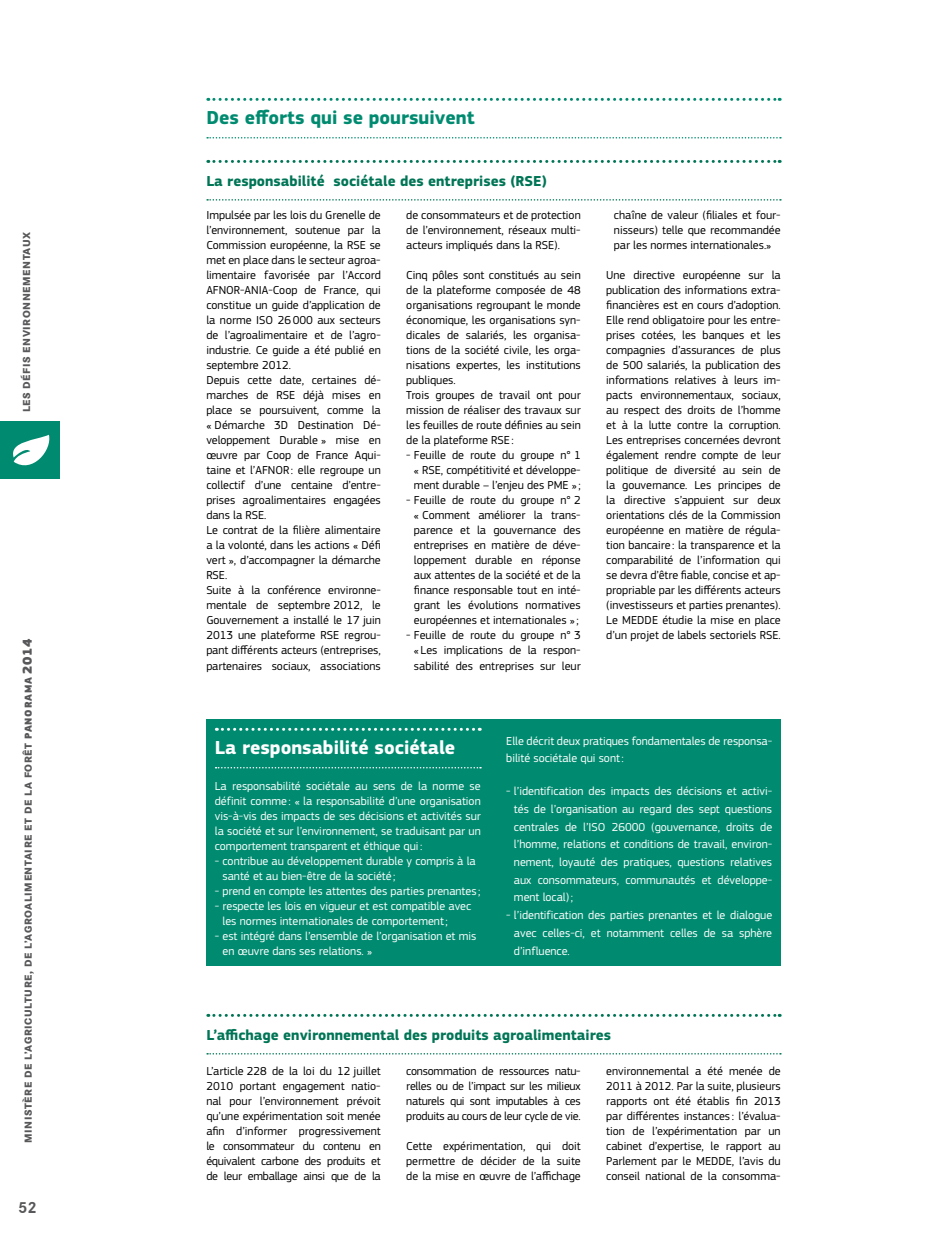
<style>
.page{position:relative;width:936px;height:1234px;background:#fff}
.page>*{position:absolute;margin:0;border:0;box-sizing:border-box;transform-origin:0 0}
.t1{font:700 19.5px "PF Square Sans Pro";color:#008b70}
.t2{font:700 19.5px "PF Square Sans Pro";color:#fff}
.t3{font:700 16.5px "Corporate S";color:#58585a}
.t4{font:700 15px "PF Square Sans Pro";color:#007556}
.t5{font:12px/15px "PF Square Sans Pro";color:#000;text-align:justify}
.t6{font:12px/17.7px "PF Square Sans Pro";color:#fff}
.t7{font:800 10.5px "Corporate S";letter-spacing:.06em;color:#58585a}
.s1{font-family:"PF Square Sans Pro";font-weight:900}
.s2{font-family:"PF Square Sans Pro";font-weight:900;font-size:13.5px}
</style>
<div class="page">
<div style="left:0;top:421px;width:60px;height:57px;background:#008b70"></div>
<svg style="left:13px;top:434px;width:37px;height:32px"></svg>
<svg style="left:208px;top:1013px;width:572px;height:3px"></svg>
<svg style="left:207px;top:1053px;width:573px;height:1px"></svg>
<div style="left:206px;top:719px;width:574px;height:246px;background:#008b70"></div>
<svg style="left:216px;top:727px;width:264px;height:3px"></svg>
<svg style="left:215px;top:767px;width:266px;height:1px"></svg>
<svg style="left:208px;top:98px;width:572px;height:3px"></svg>
<svg style="left:207px;top:137px;width:573px;height:1px"></svg>
<svg style="left:208px;top:160px;width:572px;height:3px"></svg>
<svg style="left:207px;top:199px;width:573px;height:1px"></svg>
<p class="t7" style="left:20px;top:412px;width:182px;rotate:-90deg">les défis environnementaux</p>
<p class="t7" style="left:22px;top:1142px;width:506px;rotate:-90deg">ministère de l’agriculture, de l’agroalimentaire et de la forêt <span class="s1">panorama</span> <span class="s2">2014</span></p>
<h2 class="t3" style="left:18px;top:1197px;width:20px">52</h2>
<h1 class="t1" style="left:206px;top:106px;width:270px">Des efforts qui se poursuivent</h1>
<p class="t4" style="left:206px;top:172px;width:342px">La responsabilité sociétale des entreprises (RSE)</p>
<p class="t5" style="left:206px;top:208px;width:176px;text-align:left">Impulsée par les lois du Grenelle de l’environnement, soutenue par la<br>Commission européenne, la RSE se met en place dans le secteur agroa&shy;limentaire favorisée par l’Accord<br>AFNOR‑ANIA‑Coop de France, qui constitue un guide d’application de la norme ISO 26000 aux secteurs de l’agroalimentaire et de l’agro&shy;industrie. Ce guide a été publié en septembre 2012.<br>Depuis cette date, certaines dé&shy;marches de RSE déjà mises en place se poursuivent, comme la « Démarche 3D Destination Dé&shy;veloppement Durable » mise en œuvre par Coop de France Aqui&shy;taine et l’AFNOR: elle regroupe un collectif d’une centaine d’entre&shy;prises agroalimentaires engagées dans la RSE.<br>Le contrat de la filière alimentaire a la volonté, dans les actions « Défi vert », d’accompagner la démarche<br>RSE.<br>Suite à la conférence environne&shy;mentale de septembre 2012, le<br>Gouvernement a installé le 17 juin<br>2013 une plateforme RSE regrou&shy;pant différents acteurs (entreprises, partenaires sociaux, associations</p>
<p class="t5" style="left:406px;top:208px;width:176px">de consommateurs et de protection de l’environnement, réseaux multi&shy;acteurs impliqués dans la RSE).</p>
<p class="t5" style="left:406px;top:268px;width:176px;text-align:left">Cinq pôles sont constitués au sein de la plateforme composée de 48 organisations regroupant le monde économique, les organisations syn&shy;dicales de salariés, les organisa&shy;tions de la société civile, les orga&shy;nisations expertes, les institutions publiques.<br>Trois groupes de travail ont pour mission de réaliser des travaux sur les feuilles de route définies au sein de la plateforme RSE:</p>
<p class="t5" style="left:414px;top:448px;width:168px;text-indent:-8px">- Feuille de route du groupe n° 1 « RSE, compétitivité et développe&shy;ment durable – l’enjeu des PME » ;</p>
<p class="t5" style="left:414px;top:493px;width:168px;text-indent:-8px">- Feuille de route du groupe n° 2 « Comment améliorer la trans&shy;parence et la gouvernance des entreprises en matière de déve&shy;loppement durable en réponse aux attentes de la société et de la finance responsable tout en inté&shy;grant les évolutions normatives européennes et internationales » ;</p>
<p class="t5" style="left:414px;top:628px;width:168px;text-indent:-8px">- Feuille de route du groupe n° 3 « Les implications de la respon&shy;sabilité des entreprises sur leur</p>
<p class="t5" style="left:614px;top:208px;width:168px">chaîne de valeur (filiales et four&shy;nisseurs) telle que recommandée par les normes internationales.»</p>
<p class="t5" style="left:606px;top:268px;width:176px">Une directive européenne sur la publication des informations extra&shy;financières est en cours d’adoption.<br>Elle rend obligatoire pour les entre&shy;prises cotées, les banques et les compagnies d’assurances de plus de 500 salariés, la publication des informations relatives à leurs im&shy;pacts environnementaux, sociaux, au respect des droits de l’homme et à la lutte contre la corruption.<br>Les entreprises concernées devront également rendre compte de leur politique de diversité au sein de la gouvernance. Les principes de la directive s’appuient sur deux orientations clés de la Commission européenne en matière de régula&shy;tion bancaire : la transparence et la comparabilité de l’information qui se devra d’être fiable, concise et ap&shy;propriable par les différents acteurs (investisseurs et parties prenantes).<br>Le MEDDE étudie la mise en place d’un projet de labels sectoriels RSE.</p>
<h1 class="t2" style="left:215px;top:736px;width:242px">La responsabilité sociétale</h1>
<p class="t6" style="left:215px;top:778px;width:267px;line-height:15px;text-align:justify">La responsabilité sociétale au sens de la norme se définit comme : « la responsabilité d’une organisation vis-à-vis des impacts de ses décisions et activités sur la société et sur l’environnement, se traduisant par un comportement transparent et éthique qui :</p>
<p class="t6" style="left:222px;top:853px;width:255px;line-height:15px;text-indent:-8px">- contribue au développement durable y compris à la santé et au bien-être de la société ;</p>
<p class="t6" style="left:215px;top:881px;width:267px">- prend en compte les attentes des parties prenantes ;</p>
<p class="t6" style="left:222px;top:898px;width:250px;line-height:15px;text-indent:-8px">- respecte les lois en vigueur et est compatible avec les normes internationales de comportement;</p>
<p class="t6" style="left:222px;top:928px;width:255px;line-height:15px;text-indent:-8px">- est intégré dans l’ensemble de l’organisation et mis en œuvre dans ses relations. »</p>
<p class="t6" style="left:506px;top:731px;width:267px">Elle décrit deux pratiques fondamentales de responsa&shy;bilité sociétale qui sont:</p>
<p class="t6" style="left:514px;top:782px;width:260px;text-align:justify;text-indent:-8px">- l’identification des impacts des décisions et activi&shy;tés de l’organisation au regard des sept questions centrales de l’ISO 26000 (gouvernance, droits de l’homme, relations et conditions de travail, environ&shy;nement, loyauté des pratiques, questions relatives aux consommateurs, communautés et développe&shy;ment local);</p>
<p class="t6" style="left:514px;top:906px;width:260px;text-align:justify;text-indent:-8px">- l’identification des parties prenantes et le dialogue avec celles-ci, et notamment celles de sa sphère d’influence.</p>
<p class="t4" style="left:206px;top:1026px;width:406px">L’affichage environnemental des produits agroalimentaires</p>
<p class="t5" style="left:206px;top:1063px;width:176px">L’article 228 de la loi du 12 juillet 2010 portant engagement natio&shy;nal pour l’environnement prévoit qu’une expérimentation soit menée afin d’informer progressivement le consommateur du contenu en équivalent carbone des produits et de leur emballage ainsi que de la</p>
<p class="t5" style="left:406px;top:1063px;width:176px">consommation de ressources natu&shy;relles ou de l’impact sur les milieux naturels qui sont imputables à ces produits au cours de leur cycle de vie.</p>
<p class="t5" style="left:606px;top:1063px;width:176px">environnemental a été menée de 2011 à 2012. Par la suite, plusieurs rapports ont été établis fin 2013 par différentes instances : l’évalua&shy;tion de l’expérimentation par un cabinet d’expertise, le rapport au Parlement par le MEDDE, l’avis du conseil national de la consomma-</p>
<p class="t5" style="left:406px;top:1138px;width:176px">Cette expérimentation, qui doit permettre de décider de la suite de la mise en œuvre de l’affichage</p>
</div>
